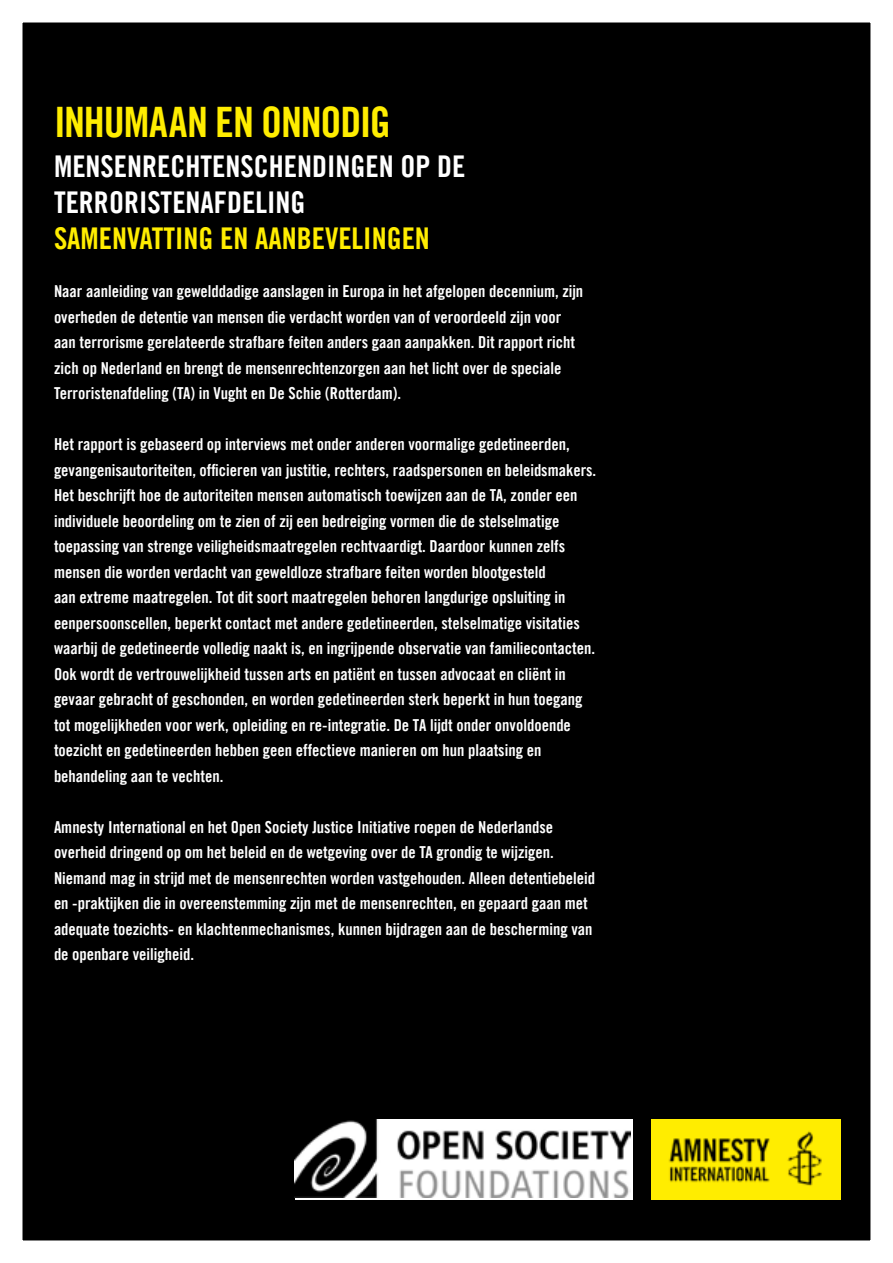
<style>
.page{position:relative;width:893px;height:1263px;background:#000}
.page>*{position:absolute;margin:0;border:0;box-sizing:border-box;transform-origin:0 0}
.t1{font:42px "Amnesty Trade Gothic Bd Cn 20";letter-spacing:-.03em;color:#ffed00}
.t2{font:30px/36px "Amnesty Trade Gothic Bd Cn 20";color:#fff}
.t3{font:30px "Amnesty Trade Gothic Bd Cn 20";color:#ffed00}
.t4{font:16.5px/25.5px "Amnesty Trade Gothic Bd Cn 20";color:#fff}
</style>
<div class="page">
<img style="left:652px;top:1119px;width:189px;height:80px">
<svg style="left:295px;top:1119px;width:337px;height:80px"></svg>
<img style="left:295px;top:1119px;width:335px;height:78px">
<div style="left:0;top:0;width:893px;height:1263px;border:22px solid #fff"></div>
<h1 class="t1" style="left:54px;top:96px;width:338px">INHUMAAN EN ONNODIG</h1>
<h2 class="t2" style="left:54px;top:148px;width:413px">MENSENRECHTENSCHENDINGEN OP DE<br>TERRORISTENAFDELING</h2>
<h2 class="t3" style="left:54px;top:220px;width:377px">SAMENVATTING EN AANBEVELINGEN</h2>
<p class="t4" style="left:54px;top:278px;width:531px">Naar aanleiding van gewelddadige aanslagen in Europa in het afgelopen decennium, zijn overheden de detentie van mensen die verdacht worden van of veroordeeld zijn voor aan terrorisme gerelateerde strafbare feiten anders gaan aanpakken. Dit rapport richt zich op Nederland en brengt de mensenrechtenzorgen aan het licht over de speciale Terroristenafdeling (TA) in Vught en De Schie (Rotterdam).</p>
<p class="t4" style="left:54px;top:431px;width:544px">Het rapport is gebaseerd op interviews met onder anderen voormalige gedetineerden, gevangenisautoriteiten, officieren van justitie, rechters, raadspersonen en beleidsmakers.<br>Het beschrijft hoe de autoriteiten mensen automatisch toewijzen aan de TA, zonder een individuele beoordeling om te zien of zij een bedreiging vormen die de stelselmatige toepassing van strenge veiligheidsmaatregelen rechtvaardigt. Daardoor kunnen zelfs mensen die worden verdacht van geweldloze strafbare feiten worden blootgesteld<br>aan extreme maatregelen. Tot dit soort maatregelen behoren langdurige opsluiting in eenpersoonscellen, beperkt contact met andere gedetineerden, stelselmatige visitaties waarbij de gedetineerde volledig naakt is, en ingrijpende observatie van familiecontacten.<br>Ook wordt de vertrouwelijkheid tussen arts en patiënt en tussen advocaat en cliënt in gevaar gebracht of geschonden, en worden gedetineerden sterk beperkt in hun toegang tot mogelijkheden voor werk, opleiding en re-integratie. De TA lijdt onder onvoldoende toezicht en gedetineerden hebben geen effectieve manieren om hun plaatsing en behandeling aan te vechten.</p>
<p class="t4" style="left:54px;top:814px;width:543px">Amnesty International en het Open Society Justice Initiative roepen de Nederlandse overheid dringend op om het beleid en de wetgeving over de TA grondig te wijzigen.<br>Niemand mag in strijd met de mensenrechten worden vastgehouden. Alleen detentiebeleid en -praktijken die in overeenstemming zijn met de mensenrechten, en gepaard gaan met adequate toezichts- en klachtenmechanismes, kunnen bijdragen aan de bescherming van de openbare veiligheid.</p>
</div>
